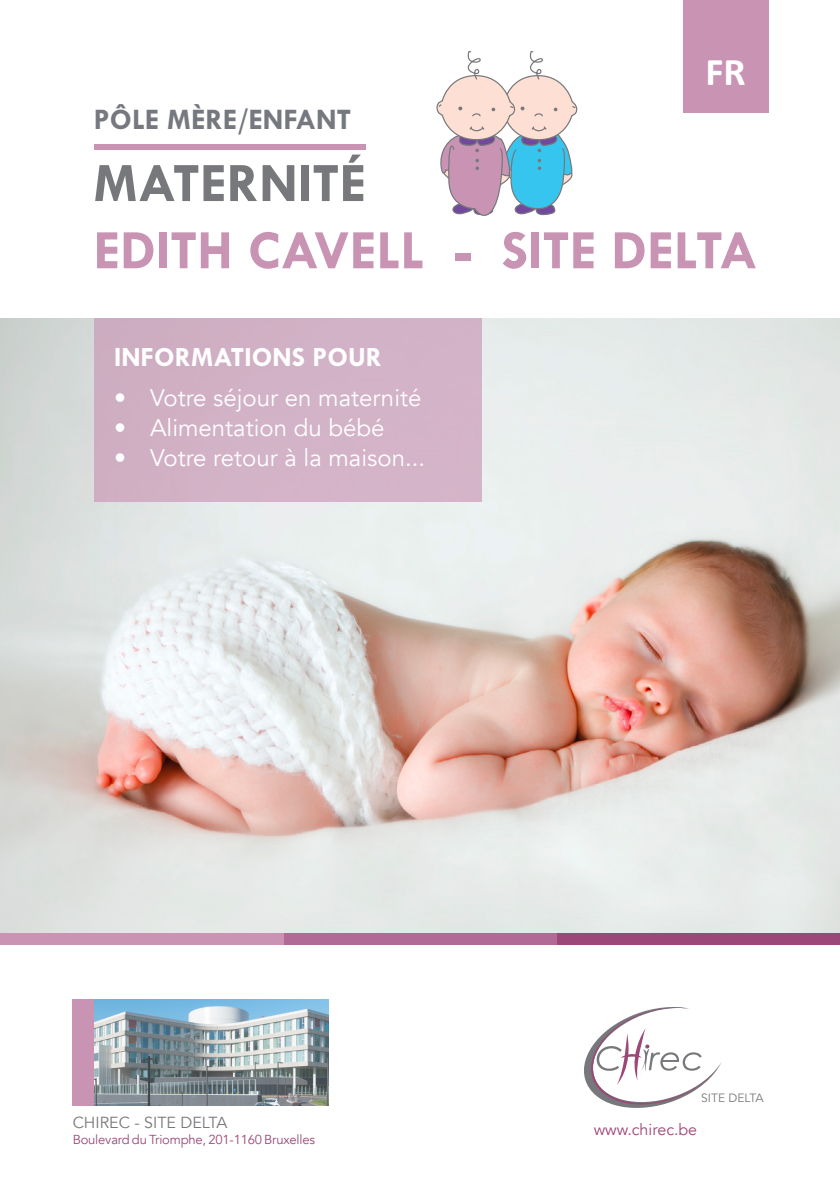
<style>
.page{position:relative;width:840px;height:1191px;background:#fff}
.page>*{position:absolute;margin:0;border:0;box-sizing:border-box;transform-origin:0 0}
.t1{font:700 56px "Tw Cen MT Std";color:#c994b4}
.t2{font:700 56px "Tw Cen MT Std";color:#77787b}
.t3{font:700 39.4px "Calibri";color:#fff}
.t4{font:700 30px "Tw Cen MT Std";color:#75787e}
.t5{font:700 28px "Tw Cen MT Std";color:#fff}
.t6{font:24px "Avenir";color:#fff}
.t7{font:16px "Avenir";color:#77787b}
.t8{font:16px "Avenir";color:#9b4878}
.t9{font:13px "Avenir";letter-spacing:-.015em;color:#9b4878}
.t10{font:12px "Avenir";color:#77787b}
</style>
<div class="page">
<img style="left:0;top:318px;width:839px;height:615px">
<div style="left:94px;top:144px;width:271px;height:5px;background:#c994b4"></div>
<div style="left:556px;top:933px;width:283px;height:11px;background:#9b4878"></div>
<div style="left:282px;top:933px;width:274px;height:11px;background:#b16a95"></div>
<div style="left:0;top:933px;width:283px;height:11px;background:#c994b4"></div>
<svg style="left:584px;top:1007px;width:137px;height:101px"></svg>
<img style="left:80px;top:999px;width:248px;height:107px">
<div style="left:73px;top:999px;width:21px;height:106px;background:#c994b4"></div>
<div style="left:682px;top:0;width:85px;height:112px;background:#c994b4"></div>
<div style="left:94px;top:318px;width:387px;height:183px;background:#d2b2c7"></div>
<svg style="left:436px;top:51px;width:141px;height:165px"></svg>
<p class="t4" style="left:94px;top:104px;width:259px">PÔLE MÈRE/ENFANT</p>
<h2 class="t3" style="left:705px;top:44px;width:42px">FR</h2>
<h1 class="t2" style="left:93px;top:153px;width:274px">MATERNITÉ</h1>
<h1 class="t1" style="left:93px;top:220px;width:665px">EDITH CAVELL - SITE DELTA</h1>
<p class="t5" style="left:114px;top:342px;width:269px">INFORMATIONS POUR</p>
<p class="t6" style="left:114px;top:383px;width:309px">• Votre séjour en maternité</p>
<p class="t6" style="left:114px;top:413px;width:272px">• Alimentation du bébé</p>
<p class="t6" style="left:114px;top:443px;width:312px">• Votre retour à la maison...</p>
<p class="t7" style="left:73px;top:1113px;width:156px">CHIREC - SITE DELTA</p>
<p class="t9" style="left:73px;top:1132px;width:244px">Boulevard du Triomphe, 201-1160 Bruxelles</p>
<p class="t10" style="left:700px;top:1090px;width:64px">SITE DELTA</p>
<p class="t8" style="left:593px;top:1120px;width:105px">www.chirec.be</p>
</div>
